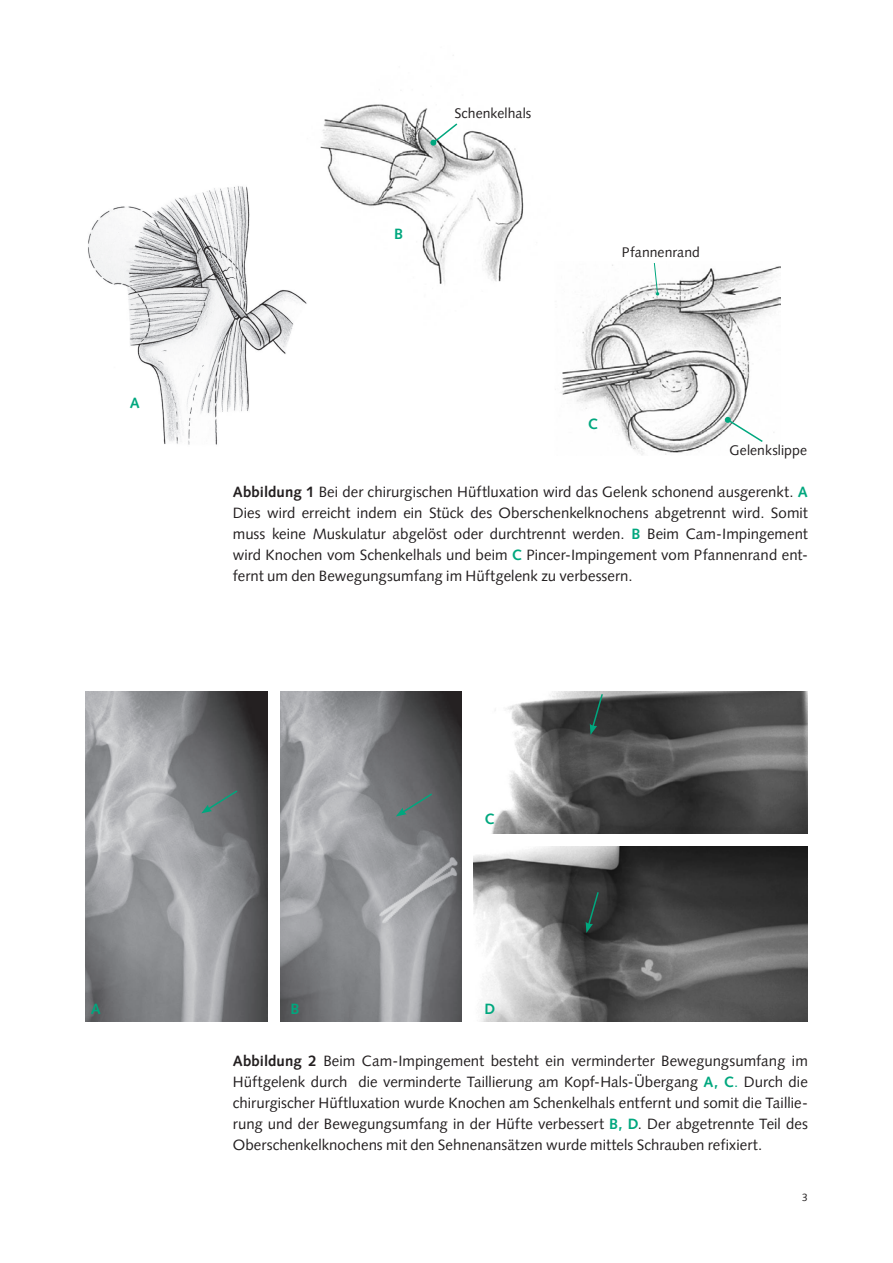
<style>
.page{position:relative;width:893px;height:1263px;background:#fff}
.page>*{position:absolute;margin:0;border:0;box-sizing:border-box;transform-origin:0 0}
.t1{font:15px/21px "Syntax LT Pro";color:#231f20;text-align:justify}
.t2{font:700 15px "Syntax LT Pro";color:#00a77e}
.t3{font:13.95px "Syntax LT Pro";letter-spacing:.005em;color:#231f20}
.t4{font:10.5px "Syntax LT Pro";color:#231f20}
.s1{font-weight:700}
.s2{font-weight:700;color:#00a77e}
.s3{color:#00a77e}
</style>
<div class="page">
<img style="left:560px;top:264px;width:220px;height:191px">
<svg style="left:725px;top:417px;width:39px;height:26px"></svg>
<svg style="left:653px;top:263px;width:6px;height:33px"></svg>
<img style="left:320px;top:55px;width:283px;height:296px">
<svg style="left:430px;top:122px;width:29px;height:24px"></svg>
<img style="left:281px;top:692px;width:181px;height:330px">
<svg style="left:396px;top:792px;width:37px;height:24px"></svg>
<img style="left:492px;top:692px;width:316px;height:141px">
<svg style="left:590px;top:693px;width:14px;height:42px"></svg>
<img style="left:473px;top:846px;width:335px;height:176px">
<svg style="left:586px;top:891px;width:14px;height:42px"></svg>
<img style="left:88px;top:186px;width:219px;height:259px">
<img style="left:85px;top:692px;width:183px;height:330px">
<svg style="left:201px;top:789px;width:38px;height:24px"></svg>
<p class="t2" style="left:130px;top:394px;width:12px">A</p>
<p class="t2" style="left:91px;top:1000px;width:12px">A</p>
<p class="t2" style="left:394px;top:225px;width:11px">B</p>
<p class="t3" style="left:454px;top:105px;width:78px">Schenkelhals</p>
<p class="t3" style="left:622px;top:244px;width:80px">Pfannenrand</p>
<p class="t2" style="left:588px;top:415px;width:12px">C</p>
<p class="t3" style="left:730px;top:442px;width:79px">Gelenkslippe</p>
<p class="t1" style="left:233px;top:481px;width:577px"><span class="s1">Abbildung 1</span> Bei der chirurgischen Hüftluxation wird das Gelenk schonend ausgerenkt. <span class="s2">A </span>Dies wird erreicht indem ein Stück des Oberschenkelknochens abgetrennt wird. Somit muss keine Muskulatur abgelöst oder durchtrennt werden. <span class="s2">B</span> Beim Cam-Impingement wird Knochen vom Schenkelhals und beim <span class="s2">C</span> Pincer-Impingement vom Pfannenrand ent&shy;fernt um den Bewegungsumfang im Hüftgelenk zu verbessern.</p>
<p class="t2" style="left:290px;top:1000px;width:11px">B</p>
<p class="t2" style="left:484px;top:809px;width:12px">C</p>
<p class="t2" style="left:484px;top:1000px;width:12px">D</p>
<p class="t1" style="left:233px;top:1051px;width:576px"><span class="s1">Abbildung 2</span> Beim Cam-Impingement besteht ein verminderter Bewegungsumfang im Hüftgelenk durch die verminderte Taillierung am Kopf-Hals-Übergang <span class="s2">A, C</span><span class="s3">.</span> Durch die chirurgischer Hüftluxation wurde Knochen am Schenkelhals entfernt und somit die Taillie&shy;rung und der Bewegungsumfang in der Hüfte verbessert <span class="s2">B, D</span>. Der abgetrennte Teil des Oberschenkelknochens mit den Sehnenansätzen wurde mittels Schrauben refixiert.</p>
<p class="t4" style="left:802px;top:1191px;width:7px">3</p>
</div>
